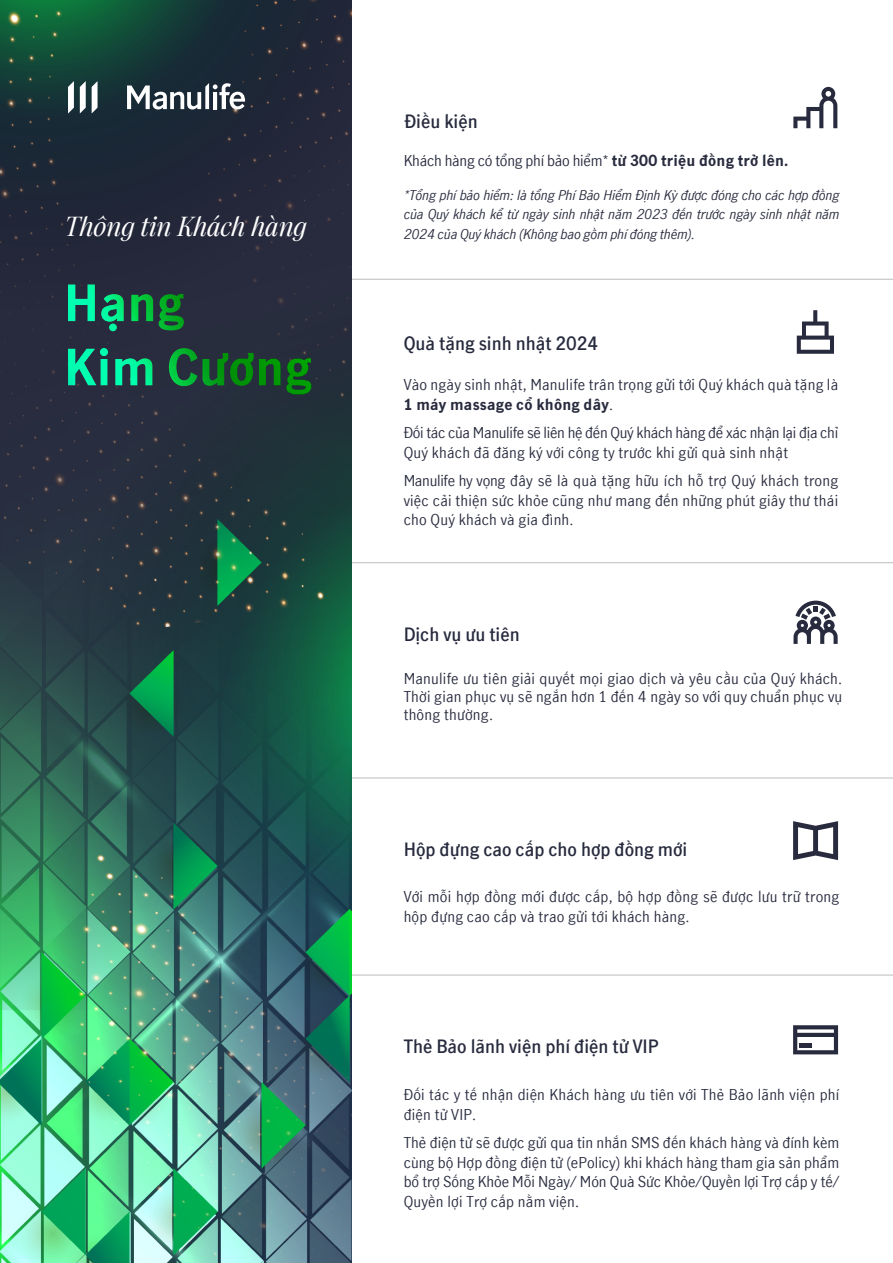
<style>
.page{position:relative;width:893px;height:1263px;background:#fff}
.page>*{position:absolute;margin:0;border:0;box-sizing:border-box;transform-origin:0 0}
.t1{font:italic 25.65px "Manulife JH Serif Optimized";color:#fff}
.t2{font:600 18px "Manulife JH Sans Optimized";color:#282b3e}
.t3{font:15px/19.5px "Manulife JH Sans Optimized";letter-spacing:.015em;color:#282b3e;text-align:justify}
.t4{font:15px/19.5px "Manulife JH Sans Optimized";letter-spacing:-.02em;color:#282b3e}
.t5{font:15px "Manulife JH Sans Optimized";letter-spacing:-.015em;color:#282b3e}
.t6{font:italic 13.5px/19.5px "Manulife JH Sans Optimized";letter-spacing:-.015em;color:#282b3e;text-align:justify}
.s1{font-weight:700}
</style>
<div class="page">
<hr style="left:347px;top:562px;width:546px;height:1px;background:#bcbcbc">
<hr style="left:347px;top:279px;width:546px;height:1px;background:#bcbcbc">
<hr style="left:347px;top:778px;width:546px;height:1px;background:#bcbcbc">
<hr style="left:347px;top:975px;width:546px;height:1px;background:#bcbcbc">
<img style="left:0;top:0;width:856px;height:1263px">
<svg style="left:793px;top:87px;width:44px;height:41px"></svg>
<svg style="left:797px;top:310px;width:37px;height:44px"></svg>
<svg style="left:68px;top:284px;width:27px;height:37px"></svg>
<svg style="left:101px;top:294px;width:23px;height:37px"></svg>
<svg style="left:131px;top:294px;width:22px;height:27px"></svg>
<svg style="left:159px;top:294px;width:25px;height:36px"></svg>
<svg style="left:68px;top:348px;width:40px;height:37px"></svg>
<svg style="left:115px;top:358px;width:37px;height:27px"></svg>
<svg style="left:169px;top:348px;width:142px;height:47px;background:#19552e"></svg>
<svg style="left:92px;top:81px;width:6px;height:33px"></svg>
<svg style="left:80px;top:81px;width:6px;height:33px"></svg>
<svg style="left:68px;top:81px;width:6px;height:33px"></svg>
<svg style="left:127px;top:83px;width:118px;height:27px"></svg>
<h1 class="t1" style="left:65px;top:207px;width:243px">Thông tin Khách hàng</h1>
<p class="t2" style="left:404px;top:109px;width:75px">Điều kiện</p>
<p class="t5" style="left:404px;top:150px;width:386px">Khách hàng có tổng phí bảo hiểm* <span class="s1">từ 300 triệu đồng trở lên.</span></p>
<p class="t6" style="left:404px;top:185px;width:437px">*Tổng phí bảo hiểm: là tổng Phí Bảo Hiểm Định Kỳ được đóng cho các hợp đồng của Quý khách kể từ ngày sinh nhật năm 2023 đến trước ngày sinh nhật năm 2024 của Quý khách (Không bao gồm phí đóng thêm).</p>
<p class="t2" style="left:404px;top:331px;width:196px">Quà tặng sinh nhật 2024</p>
<p class="t3" style="left:404px;top:374px;width:436px">Vào ngày sinh nhật, Manulife trân trọng gửi tới Quý khách quà tặng là<br><span class="s1">1 máy massage cổ không dây</span>.</p>
<p class="t4" style="left:404px;top:422px;width:436px">Đối tác của Manulife sẽ liên hệ đến Quý khách hàng để xác nhận lại địa chỉ<br>Quý khách đã đăng ký với công ty trước khi gửi quà sinh nhật</p>
<p class="t3" style="left:404px;top:470px;width:436px">Manulife hy vọng đây sẽ là quà tặng hữu ích hỗ trợ Quý khách trong việc cải thiện sức khỏe cũng như mang đến những phút giây thư thái cho Quý khách và gia đình.</p>
<p class="t2" style="left:404px;top:622px;width:118px">Dịch vụ ưu tiên</p>
<p class="t3" style="left:404px;top:669px;width:440px;line-height:18px">Manulife ưu tiên giải quyết mọi giao dịch và yêu cầu của Quý khách.<br>Thời gian phục vụ sẽ ngắn hơn 1 đến 4 ngày so với quy chuẩn phục vụ thông thường.</p>
<p class="t2" style="left:404px;top:837px;width:285px">Hộp đựng cao cấp cho hợp đồng mới</p>
<p class="t3" style="left:404px;top:886px;width:437px">Với mỗi hợp đồng mới được cấp, bộ hợp đồng sẽ được lưu trữ trong hộp đựng cao cấp và trao gửi tới khách hàng.</p>
<p class="t2" style="left:404px;top:1034px;width:257px">Thẻ Bảo lãnh viện phí điện tử VIP</p>
<p class="t3" style="left:404px;top:1084px;width:437px">Đối tác y tế nhận diện Khách hàng ưu tiên với Thẻ Bảo lãnh viện phí điện tử VIP.</p>
<p class="t3" style="left:404px;top:1132px;width:437px">Thẻ điện tử sẽ được gửi qua tin nhắn SMS đến khách hàng và đính kèm cùng bộ Hợp đồng điện tử (ePolicy) khi khách hàng tham gia sản phẩm bổ trợ Sống Khỏe Mỗi Ngày/ Món Quà Sức Khỏe/Quyền lợi Trợ cấp y tế/ Quyền lợi Trợ cấp nằm viện.</p>
</div>
